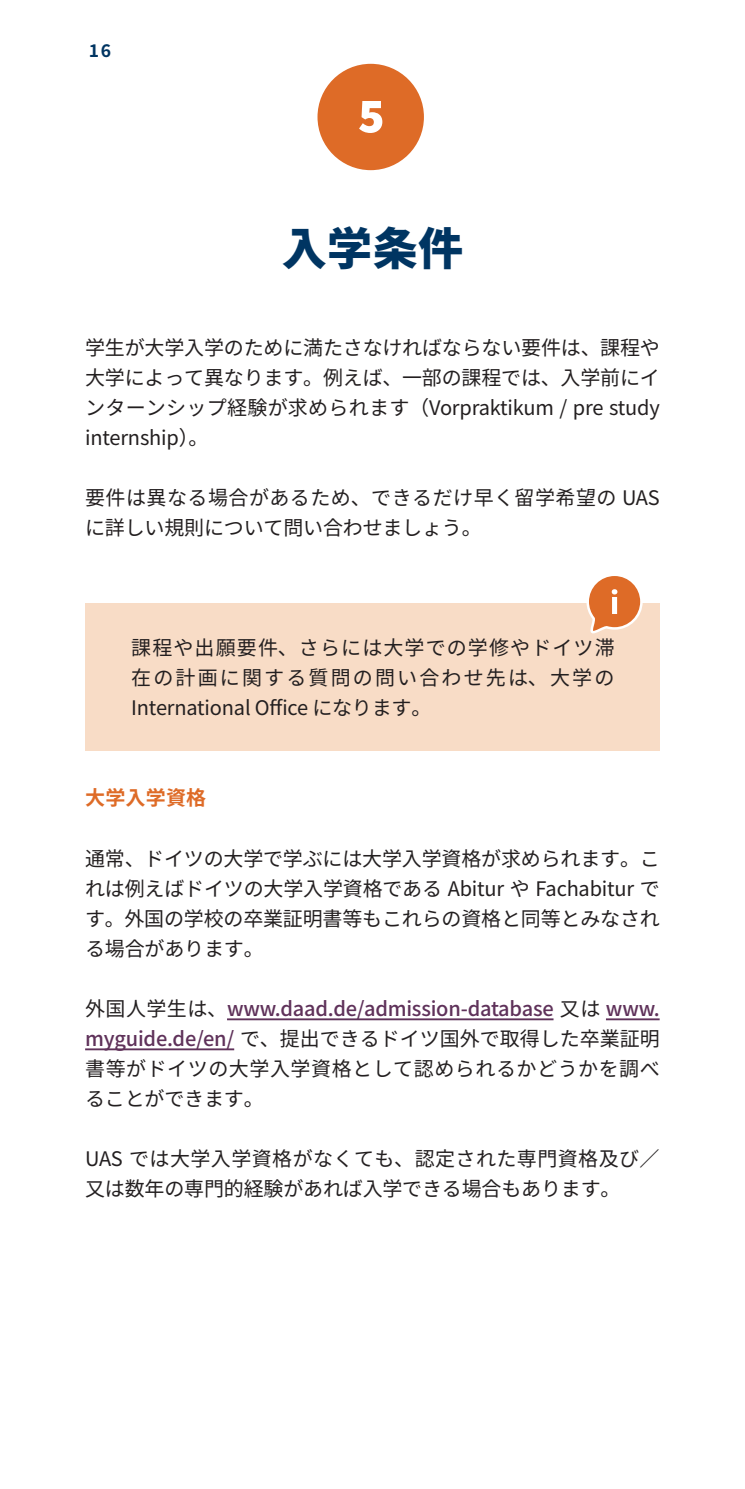
<style>
.page{position:relative;width:745px;height:1489px;background:#fff}
.page>*{position:absolute;margin:0;border:0;box-sizing:border-box;transform-origin:0 0}
.t1{font:800 45px "Source Han Sans JP";color:#003562}
.t2{font:20px/30px "Source Han Sans JP";letter-spacing:-.01em;color:#231f20;text-align:justify}
.t3{font:20px/30px "Source Han Sans JP";letter-spacing:.025em;color:#231f20}
.t4{font:700 20px "Source Han Sans JP";letter-spacing:.01em;color:#de6b27}
.t5{font:700 17.5px "Source Han Sans JP";color:#003562}
.s1{font-weight:500;color:#5f325a}
</style>
<div class="page">
<div style="left:317px;top:64px;width:106px;height:106px;background:#de6b27;border-radius:50%"></div>
<svg style="left:359px;top:101px;width:23px;height:32px"></svg>
<div style="left:85px;top:603px;width:574px;height:147px;background:#f8dcc6"></div>
<hr style="left:227px;top:1018px;width:326px;height:2px;background:#5f325a">
<hr style="left:605px;top:1018px;width:54px;height:2px;background:#5f325a">
<hr style="left:85px;top:1048px;width:149px;height:2px;background:#5f325a">
<svg style="left:586px;top:576px;width:57px;height:58px"></svg>
<p class="t5" style="left:89px;top:40px;width:24px">16</p>
<h1 class="t1" style="left:281px;top:223px;width:183px">入学条件</h1>
<p class="t2" style="left:85px;top:333px;width:576px">学生が大学入学のために満たさなければならない要件は、課程や大学によって異なります。例えば、一部の課程では、入学前にインターンシップ経験が求められます（Vorpraktikum / pre study internship）。</p>
<p class="t3" style="left:85px;top:483px;width:576px">要件は異なる場合があるため、できるだけ早く留学希望の UASに詳しい規則について問い合わせましょう。</p>
<p class="t2" style="left:131px;top:633px;width:484px">課程や出願要件、さらには大学での学修やドイツ滞在の計画に関する質問の問い合わせ先は、大学のInternational Office になります。</p>
<p class="t4" style="left:85px;top:786px;width:123px">大学入学資格</p>
<p class="t2" style="left:85px;top:843px;width:576px">通常、ドイツの大学で学ぶには大学入学資格が求められます。これは例えばドイツの大学入学資格である Abitur や Fachabitur です。外国の学校の卒業証明書等もこれらの資格と同等とみなされる場合があります。</p>
<p class="t2" style="left:85px;top:993px;width:576px">外国人学生は、<span class="s1">www.daad.de/admission-database</span> 又は <span class="s1">www. myguide.de/en/</span> で、提出できるドイツ国外で取得した卒業証明書等がドイツの大学入学資格として認められるかどうかを調べることができます。</p>
<p class="t2" style="left:85px;top:1143px;width:575px">UAS では大学入学資格がなくても、認定された専門資格及び／又は数年の専門的経験があれば入学できる場合もあります。</p>
</div>
